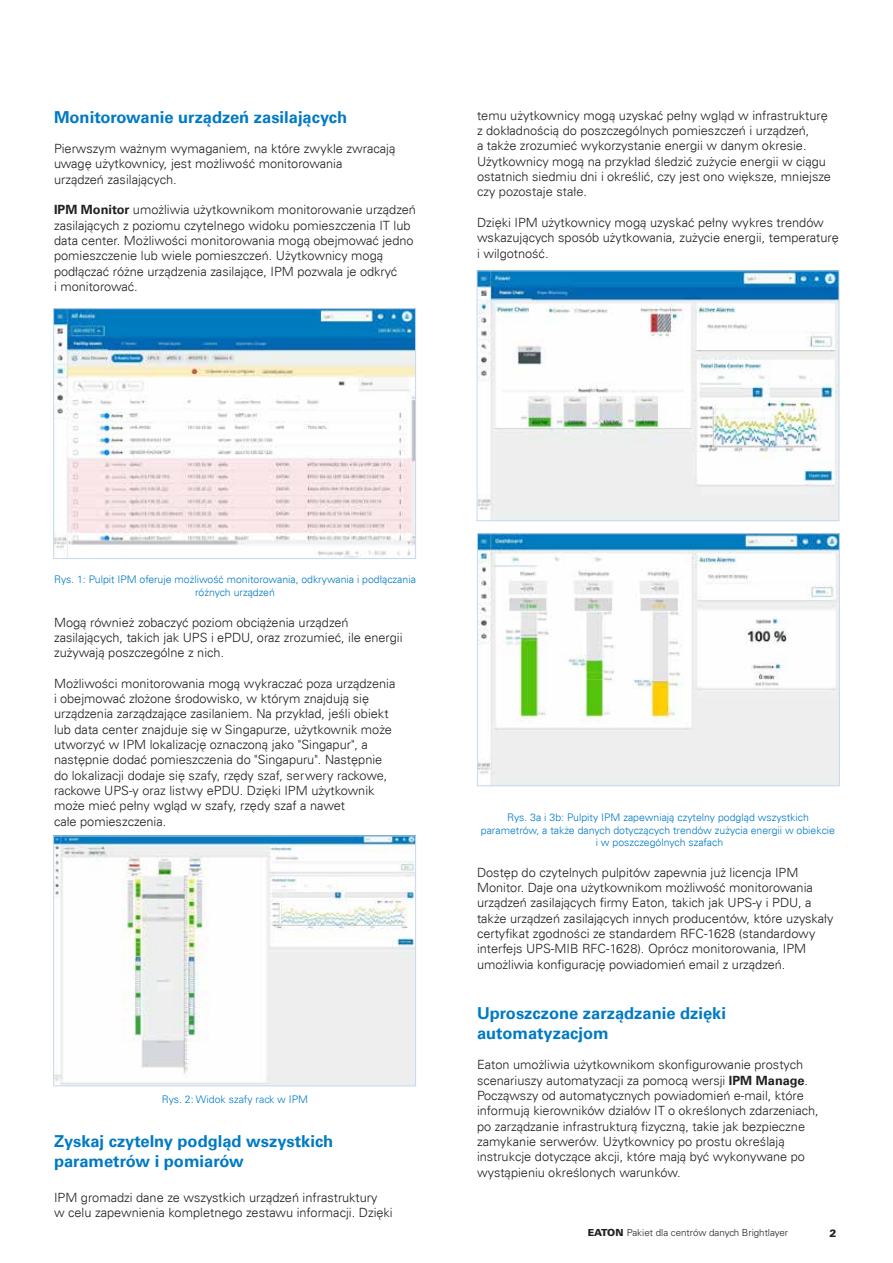
<style>
.page{position:relative;width:893px;height:1263px;background:#fff}
.page>*{position:absolute;margin:0;border:0;box-sizing:border-box;transform-origin:0 0}
.t1{font:700 16.5px/19.5px "EATON Univers";color:#007ac3}
.t2{font:300 12.75px/15.3px "EATON Univers";color:#231f20}
.t3{font:300 12.75px "Univers LT Std";color:#231f20}
.t4{font:300 10.5px/12.6px "EATON Univers";color:#007ac3;text-align:center}
.t5{font:300 10.5px "Univers LT Std";color:#007ac3}
.t6{font:900 10.5px "Univers LT Std";color:#231f20}
.t7{font:300 9.75px "Univers LT Std";color:#231f20}
.s1{font-family:"EATON Univers Two";font-weight:700}
.s2{font-family:"Univers LT Std"}
.s3{font-family:"EATON Univers"}
.s4{font-weight:900}
</style>
<div class="page">
<img style="left:55px;top:310px;width:359px;height:247px">
<div style="left:53px;top:308px;width:363px;height:251px;border:1px solid #c7d8f0"></div>
<img style="left:55px;top:838px;width:359px;height:246px">
<div style="left:53px;top:836px;width:363px;height:250px;border:1px solid #c7d8f0"></div>
<img style="left:479px;top:535px;width:359px;height:249px">
<div style="left:477px;top:533px;width:363px;height:253px;border:1px solid #c7d8f0"></div>
<img style="left:479px;top:272px;width:358px;height:247px">
<div style="left:477px;top:270px;width:362px;height:251px;border:1px solid #c7d8f0"></div>
<p class="t1" style="left:54px;top:107px;width:295px">Monitorowanie urządzeń zasilających</p>
<p class="t2" style="left:54px;top:141px;width:343px">Pierwszym ważnym wymaganiem, na które zwykle zwracają uwagę użytkownicy, jest możliwość monitorowania urządzeń zasilających.</p>
<p class="t2" style="left:54px;top:202px;width:363px"><span class="s1">IPM Monitor</span> umożliwia użytkownikom monitorowanie urządzeń zasilających z poziomu czytelnego widoku pomieszczenia IT lub data center. Możliwości monitorowania mogą obejmować jedno pomieszczenie lub wiele pomieszczeń. Użytkownicy mogą podłączać różne urządzenia zasilające, IPM pozwala je odkryć<br><span class="s2">i</span> monitorować<span class="s2">.</span></p>
<p class="t2" style="left:477px;top:108px;width:355px">temu użytkownicy mogą uzyskać pełny wgląd w infrastrukturę z dokładnością do poszczególnych pomieszczeń i urządzeń,<br>a także zrozumieć wykorzystanie energii w danym okresie.<br>Użytkownicy mogą na przykład śledzić zużycie energii w ciągu ostatnich siedmiu dni i określić, czy jest ono większe, mniejsze</p>
<p class="t3" style="left:477px;top:184px;width:112px">czy pozostaje stałe.</p>
<p class="t2" style="left:477px;top:215px;width:363px">Dzięki IPM użytkownicy mogą uzyskać pełny wykres trendów wskazujących sposób użytkowania, zużycie energii, temperaturę i wilgotność.</p>
<p class="t4" style="left:54px;top:573px;width:363px"><span class="s2">Rys. 1:</span> Pulpit IPM oferuje możliwość monitorowania, odkrywania i podłączania różnych urządzeń</p>
<p class="t2" style="left:54px;top:614px;width:350px">Mogą również zobaczyć poziom obciążenia urządzeń zasilających, takich jak UPS i ePDU, oraz zrozumieć, ile energii zużywają poszczególne z nich.</p>
<p class="t2" style="left:54px;top:676px;width:343px">Możliwości monitorowania mogą wykraczać poza urządzenia i obejmować złożone środowisko, w którym znajdują się urządzenia zarządzające zasilaniem. Na przykład, jeśli obiekt lub data center znajduje się w Singapurze, użytkownik może utworzyć w IPM lokalizację oznaczoną jako "Singapur", a następnie dodać pomieszczenia do "Singapuru". Następnie</p>
<p class="t3" style="left:54px;top:767px;width:335px"><span class="s3">do lokalizacji dodaje się</span> szafy, <span class="s3">rzęd</span>y szaf, serwery rackowe,</p>
<p class="t2" style="left:54px;top:783px;width:322px"><span class="s2">rackowe UPS-y oraz listwy</span> ePDU. Dzięki IPM użytkownik może mieć pełny wgląd w szafy, rzędy szaf a nawet<br>całe pomieszczenia<span class="s2">.</span></p>
<p class="t5" style="left:162px;top:1093px;width:148px">Rys. 2: Widok szafy rack w IPM</p>
<p class="t1" style="left:54px;top:1132px;width:281px">Zyskaj czytelny podgląd wszystkich parametrów i pomiarów</p>
<p class="t2" style="left:54px;top:1190px;width:340px">IPM gromadzi dane ze wszystkich urządzeń infrastruktury<br>w celu zapewnienia kompletnego zestawu informacji. Dzięki</p>
<p class="t4" style="left:481px;top:811px;width:356px">Rys. 3a i 3b: Pulpity IPM zapewniają czytelny podgląd wszystkich parametrów, a także danych dotyczących trendów zużycia energii w obiekcie i w poszczególnych szafach</p>
<p class="t2" style="left:477px;top:865px;width:358px">Dostęp do czytelnych pulpitów zapewnia już licencja IPM Monitor. Daje ona użytkownikom możliwość monitorowania urządzeń zasilających firmy Eaton, takich jak UPS-y i PDU, a także urządzeń zasilających innych producentów, które uzyskały certyfikat zgodności ze standardem RFC-1628 (standardowy interfejs UPS-MIB RFC-1628). Oprócz monitorowania, IPM umożliwia konfigurację powiadomień email z urządzeń.</p>
<p class="t1" style="left:477px;top:1003px;width:250px">Uproszczone zarządzanie dzięki automatyzacjom</p>
<p class="t2" style="left:477px;top:1057px;width:343px">Eaton umożliwia użytkownikom skonfigurowanie prostych scenariuszy automatyzacji za pomocą wersji <span class="s1">IPM Manage</span>.<br>Począwszy od automatycznych powiadomień e-mail, które informują kierowników działów IT o określonych zdarzeniach, po zarządzanie infrastrukturą fizyczną, takie jak bezpieczne zamykanie serwerów. Użytkownicy po prostu określają instrukcje dotyczące akcji, które mają być wykonywane po wystąpieniu określonych warunków.</p>
<p class="t7" style="left:588px;top:1227px;width:202px"><span class="s4">EATON</span> Pakiet dla centrów danych Brightlayer</p>
<p class="t6" style="left:829px;top:1226px;width:9px">2</p>
</div>
